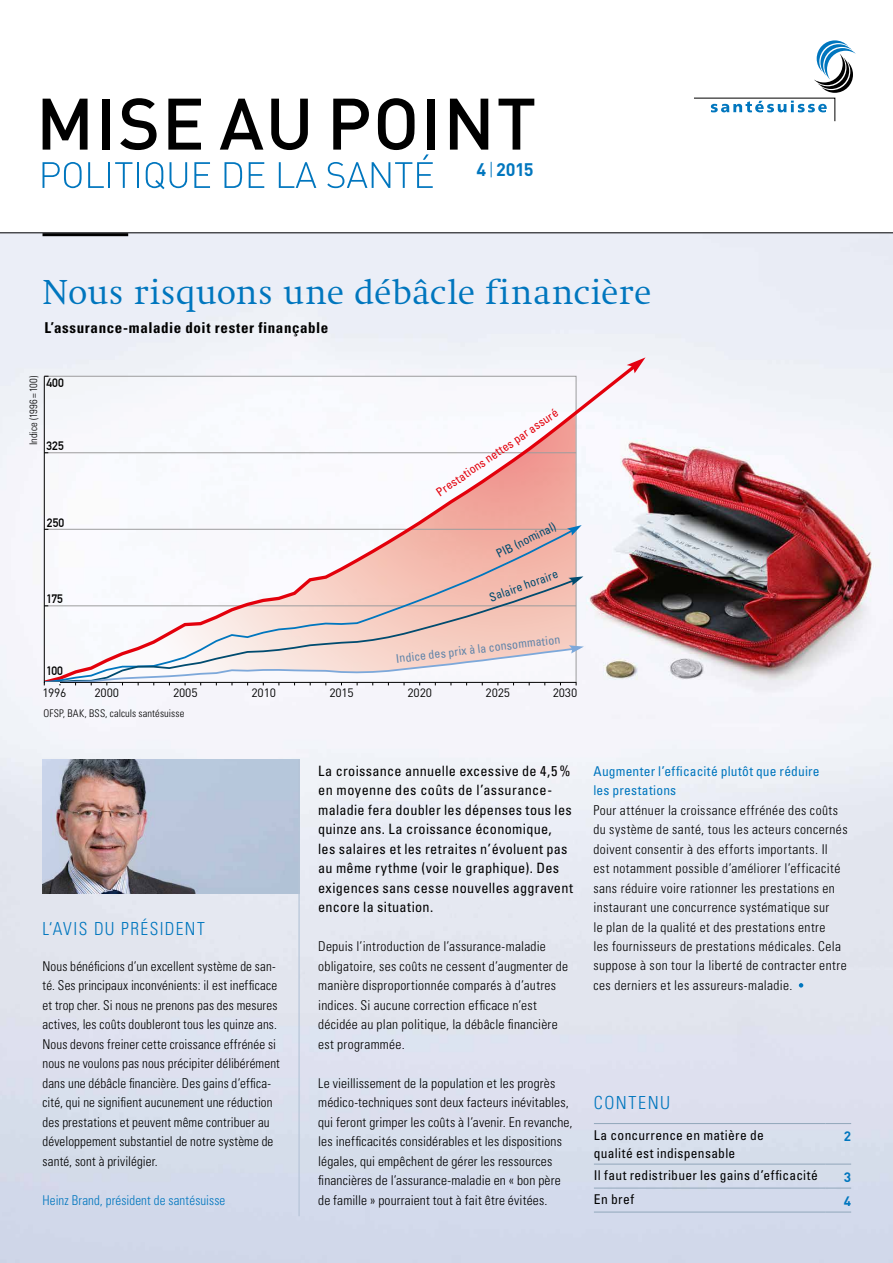
<style>
.page{position:relative;width:893px;height:1263px;background:#fff}
.page>*{position:absolute;margin:0;border:0;box-sizing:border-box;transform-origin:0 0}
.t1{font:300 36px "Swift EF";letter-spacing:.005em;color:#0076be}
.t2{font:300 condensed 18px "Univers LT Std";letter-spacing:.08em;color:#0076be;scale:.96 1}
.t3{font:300 condensed 18px "Univers LT Std";letter-spacing:.08em;color:#0076be}
.t4{font:700 18px "DIN";color:#0076be}
.t5{font:700 condensed 15px "Univers LT Std";letter-spacing:.04em;color:#000}
.t6{font:condensed 14.25px/19.5px "Univers LT Std";letter-spacing:.02em;color:#000}
.t7{font:300 condensed 13.5px/19.5px "Univers LT Std";letter-spacing:.015em;color:#000}
.t8{font:300 condensed 13.5px/19.5px "Univers LT Std";letter-spacing:.015em;color:#000;scale:.96 1}
.t9{font:condensed 13.5px/18px "Univers LT Std";letter-spacing:.025em;color:#000}
.t10{font:condensed 13.5px/19.5px "Univers LT Std";letter-spacing:.015em;color:#0076be}
.t11{font:300 condensed 13.5px "Univers LT Std";letter-spacing:.015em;color:#0076be;scale:.96 1}
.t12{font:700 13.5px "DIN";color:#0076be}
.t13{font:12px "DIN";letter-spacing:-.015em;color:#000}
.t14{font:condensed 12px "Univers LT Std";color:#6084a9}
.t15{font:condensed 12px "Univers LT Std";color:#004b6f}
.t16{font:condensed 12px "Univers LT Std";color:#e3000b}
.t17{font:700 12px "DIN Alternate";color:#000}
.t18{font:300 condensed 10.5px "Univers LT Std";letter-spacing:.015em;color:#000}
.s1{font-weight:300}
</style>
<div class="page">
<img style="left:0;top:233px;width:893px;height:1030px">
<hr style="left:0;top:232px;width:893px;height:1px;background:#000">
<hr style="left:43px;top:233px;width:85px;height:3px;background:#000">
<img style="left:43px;top:759px;width:255px;height:134px">
<svg style="left:694px;top:40px;width:162px;height:82px"></svg>
<hr style="left:298px;top:759px;width:2px;height:457px;background:#b5c4d7">
<svg style="left:40px;top:362px;width:599px;height:324px"></svg>
<svg style="left:44px;top:376px;width:533px;height:269px"></svg>
<svg style="left:627px;top:357px;width:18px;height:16px"></svg>
<svg style="left:567px;top:525px;width:15px;height:11px"></svg>
<svg style="left:568px;top:576px;width:15px;height:9px"></svg>
<svg style="left:42px;top:645px;width:542px;height:40px"></svg>
<svg style="left:43px;top:99px;width:45px;height:51px"></svg>
<div style="left:102px;top:99px;width:8px;height:51px;background:#000"></div>
<svg style="left:120px;top:98px;width:37px;height:52px"></svg>
<svg style="left:168px;top:99px;width:33px;height:51px"></svg>
<svg style="left:220px;top:99px;width:43px;height:51px"></svg>
<svg style="left:271px;top:99px;width:37px;height:51px"></svg>
<div style="left:427px;top:99px;width:8px;height:51px;background:#000"></div>
<svg style="left:450px;top:99px;width:38px;height:51px"></svg>
<svg style="left:498px;top:99px;width:36px;height:51px"></svg>
<svg style="left:43px;top:162px;width:39px;height:26px"></svg>
<svg style="left:88px;top:162px;width:16px;height:26px"></svg>
<hr style="left:108px;top:162px;width:2px;height:26px;background:#0076be">
<svg style="left:115px;top:162px;width:17px;height:26px"></svg>
<hr style="left:137px;top:162px;width:2px;height:26px;background:#0076be">
<svg style="left:146px;top:162px;width:41px;height:27px"></svg>
<svg style="left:194px;top:162px;width:16px;height:26px"></svg>
<svg style="left:225px;top:162px;width:17px;height:26px"></svg>
<svg style="left:249px;top:162px;width:15px;height:26px"></svg>
<svg style="left:279px;top:162px;width:37px;height:26px"></svg>
<svg style="left:327px;top:98px;width:106px;height:90px"></svg>
<svg style="left:799px;top:983px;width:4px;height:4px"></svg>
<hr style="left:594px;top:1123px;width:232px;height:1px;background:#91a7ba">
<svg style="left:826px;top:1123px;width:25px;height:1px"></svg>
<hr style="left:594px;top:1164px;width:232px;height:1px;background:#91a7ba">
<svg style="left:826px;top:1164px;width:25px;height:1px"></svg>
<hr style="left:594px;top:1188px;width:232px;height:1px;background:#91a7ba">
<svg style="left:826px;top:1188px;width:25px;height:1px"></svg>
<hr style="left:594px;top:1212px;width:232px;height:1px;background:#91a7ba">
<svg style="left:826px;top:1212px;width:25px;height:1px"></svg>
<h2 class="t4" style="left:477px;top:157px;width:59px">4<span class="s1">|</span>2015</h2>
<h1 class="t1" style="left:43px;top:273px;width:610px">Nous risquons une débâcle financière</h1>
<p class="t5" style="left:44px;top:318px;width:285px">L’assurance-maladie doit rester finançable</p>
<p class="t18" style="left:27px;top:445px;width:71px;rotate:-90deg">Indice (1996=100)</p>
<p class="t17" style="left:47px;top:373px;width:19px">400</p>
<p class="t17" style="left:47px;top:436px;width:19px">325</p>
<p class="t17" style="left:47px;top:513px;width:19px">250</p>
<p class="t17" style="left:47px;top:590px;width:18px">175</p>
<p class="t17" style="left:47px;top:661px;width:18px">100</p>
<p class="t16" style="left:433px;top:486px;width:146px;rotate:-34deg">Prestations nettes par assuré</p>
<p class="t15" style="left:493px;top:547px;width:67px;rotate:-26deg">PIB (nominal)</p>
<p class="t15" style="left:487px;top:591px;width:74px;rotate:-20deg">Salaire horaire</p>
<p class="t14" style="left:395px;top:651px;width:167px;rotate:-7deg">Indice des prix à la consommation</p>
<p class="t13" style="left:42px;top:685px;width:26px">1996</p>
<p class="t13" style="left:95px;top:685px;width:26px">2000</p>
<p class="t13" style="left:173px;top:685px;width:26px">2005</p>
<p class="t13" style="left:251px;top:685px;width:26px">2010</p>
<p class="t13" style="left:329px;top:685px;width:26px">2015</p>
<p class="t13" style="left:407px;top:685px;width:26px">2020</p>
<p class="t13" style="left:486px;top:685px;width:26px">2025</p>
<p class="t13" style="left:553px;top:685px;width:26px">2030</p>
<p class="t18" style="left:44px;top:706px;width:142px">OFSP, BAK, BSS, calculs santésuisse</p>
<h2 class="t2" style="left:43px;top:917px;width:171px">L‘AVIS DU PRÉSIDENT</h2>
<p class="t8" style="left:43px;top:956px;width:249px">Nous bénéficions d’un excellent système de san&shy;té. Ses principaux inconvénients: il est inefficace et trop cher. Si nous ne prenons pas des mesures actives, les coûts doubleront tous les quinze ans.<br>Nous devons freiner cette croissance effrénée si nous ne voulons pas nous précipiter délibérément dans une débâcle financière. Des gains d’effica&shy;cité, qui ne signifient aucunement une réduction des prestations et peuvent même contribuer au développement substantiel de notre système de santé, sont à privilégier.</p>
<p class="t11" style="left:43px;top:1192px;width:192px">Heinz Brand, président de santésuisse</p>
<p class="t6" style="left:318px;top:760px;width:256px">La croissance annuelle excessive de 4,5% en moyenne des coûts de l’assurance&shy;maladie fera doubler les dépenses tous les quinze ans. La croissance économique,<br>les salaires et les retraites n’évoluent pas au même rythme (voir le graphique). Des exigences sans cesse nouvelles aggravent encore la situation.</p>
<p class="t7" style="left:318px;top:937px;width:251px">Depuis l’introduction de l’assurance-maladie obligatoire, ses coûts ne cessent d’augmenter de manière disproportionnée comparés à d’autres indices. Si aucune correction efficace n’est décidée au plan politique, la débâcle financière est programmée.</p>
<p class="t7" style="left:318px;top:1073px;width:256px">Le vieillissement de la population et les progrès médico-techniques sont deux facteurs inévitables, qui feront grimper les coûts à l’avenir. En revanche, les inefficacités considérables et les dispositions légales, qui empêchent de gérer les ressources financières de l’assurance-maladie en « bon père de famille » pourraient tout à fait être évitées.</p>
<p class="t10" style="left:593px;top:761px;width:228px">Augmenter l’efficacité plutôt que réduire les prestations</p>
<p class="t7" style="left:593px;top:800px;width:256px">Pour atténuer la croissance effrénée des coûts du système de santé, tous les acteurs concernés doivent consentir à des efforts importants. Il<br>est notamment possible d’améliorer l’efficacité sans réduire voire rationner les prestations en instaurant une concurrence systématique sur<br>le plan de la qualité et des prestations entre<br>les fournisseurs de prestations médicales. Cela suppose à son tour la liberté de contracter entre ces derniers et les assureurs-maladie.</p>
<h2 class="t3" style="left:594px;top:1091px;width:78px">CONTENU</h2>
<p class="t9" style="left:594px;top:1126px;width:171px">La concurrence en matière de qualité est indispensable</p>
<p class="t12" style="left:844px;top:1127px;width:9px">2</p>
<p class="t9" style="left:594px;top:1166px;width:225px">Il faut redistribuer les gains d’efficacité</p>
<p class="t12" style="left:844px;top:1168px;width:9px">3</p>
<p class="t9" style="left:594px;top:1190px;width:42px">En bref</p>
<p class="t12" style="left:844px;top:1192px;width:9px">4</p>
</div>
